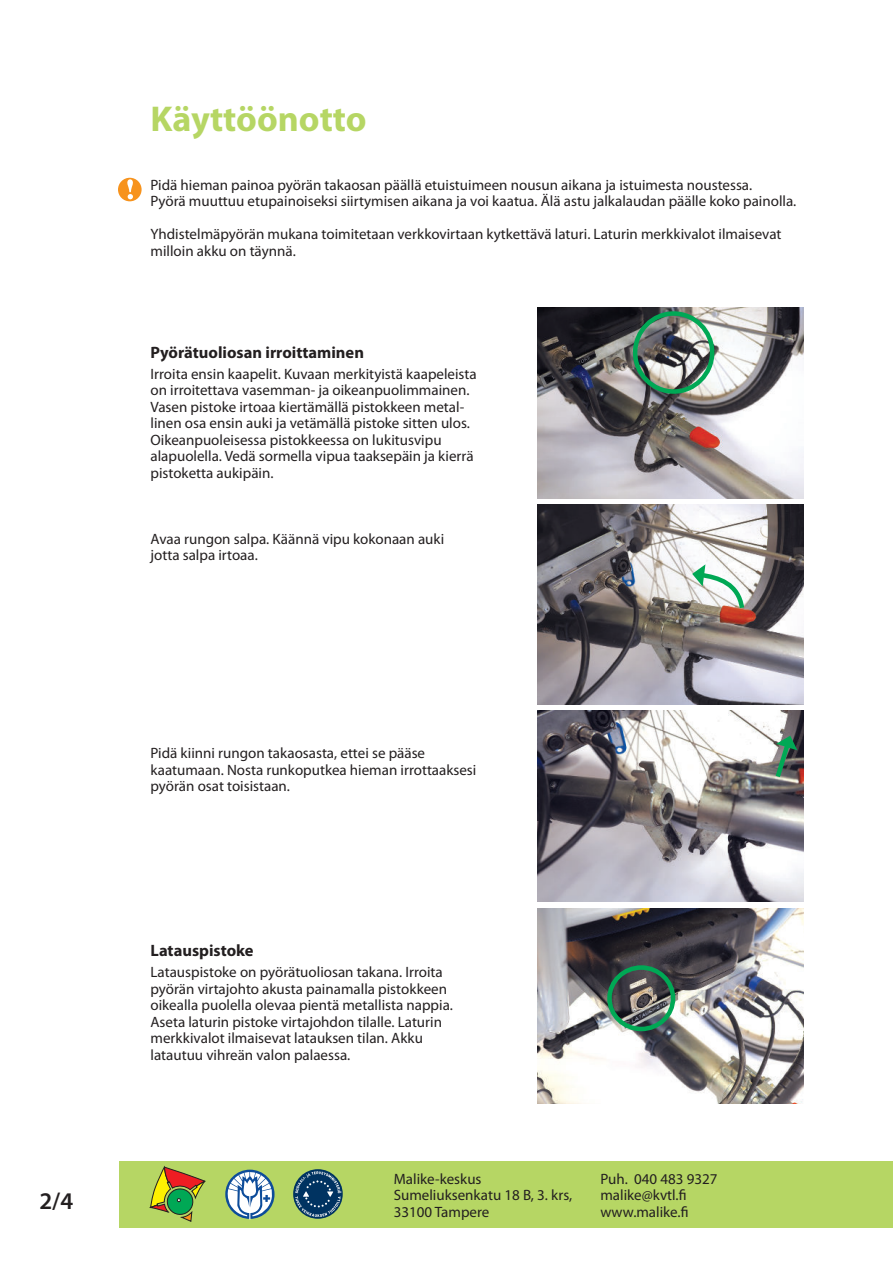
<style>
.page{position:relative;width:893px;height:1263px;background:#fff}
.page>*{position:absolute;margin:0;border:0;box-sizing:border-box;transform-origin:0 0}
.t1{font:700 36px "Myriad Pro";color:#b6d664}
.t2{font:600 24px "Myriad Pro";color:#231f20}
.t3{font:700 16.5px "Myriad Pro";color:#231f20}
.t4{font:15px/16.5px "Myriad Pro";color:#231f20}
</style>
<div class="page">
<div style="left:120px;top:1161px;width:773px;height:67px;background:#b6d664"></div>
<svg style="left:225px;top:1169px;width:50px;height:50px"></svg>
<svg style="left:226px;top:1172px;width:48px;height:47px"></svg>
<svg style="left:150px;top:1167px;width:55px;height:54px"></svg>
<svg style="left:293px;top:1169px;width:50px;height:50px"></svg>
<svg style="left:295px;top:1171px;width:46px;height:46px;background:#356073"></svg>
<img style="left:538px;top:308px;width:266px;height:190px">
<img style="left:538px;top:505px;width:266px;height:199px">
<img style="left:538px;top:711px;width:266px;height:190px">
<img style="left:538px;top:908px;width:266px;height:196px">
<div style="left:633px;top:311px;width:81px;height:83px;border:5px solid #00a855;border-radius:50%"></div>
<div style="left:607px;top:965px;width:68px;height:66px;border:5px solid #00a855;border-radius:50%"></div>
<svg style="left:772px;top:736px;width:25px;height:46px"></svg>
<div style="left:118px;top:178px;width:24px;height:23px;background:#f7931d;border-radius:50%"></div>
<svg style="left:127px;top:179px;width:6px;height:20px"></svg>
<svg style="left:692px;top:564px;width:55px;height:49px"></svg>
<h2 class="t2" style="left:39px;top:1188px;width:35px">2/4</h2>
<h1 class="t1" style="left:151px;top:106px;width:218px">Käyttöönotto</h1>
<p class="t4" style="left:151px;top:177px;width:647px">Pidä hieman painoa pyörän takaosan päällä etuistuimeen nousun aikana ja istuimesta noustessa.<br>Pyörä muuttuu etupainoiseksi siirtymisen aikana ja voi kaatua. Älä astu jalkalaudan päälle koko painolla.</p>
<p class="t4" style="left:151px;top:227px;width:632px">Yhdistelmäpyörän mukana toimitetaan verkkovirtaan kytkettävä laturi. Laturin merkkivalot ilmaisevat milloin akku on täynnä.</p>
<p class="t3" style="left:151px;top:346px;width:215px">Pyörätuoliosan irroittaminen</p>
<p class="t4" style="left:151px;top:366px;width:328px">Irroita ensin kaapelit. Kuvaan merkityistä kaapeleista on irroitettava vasemman- ja oikeanpuolimmainen.<br>Vasen pistoke irtoaa kiertämällä pistokkeen metal&shy;linen osa ensin auki ja vetämällä pistoke sitten ulos.<br>Oikeanpuoleisessa pistokkeessa on lukitusvipu alapuolella. Vedä sormella vipua taaksepäin ja kierrä pistoketta aukipäin.</p>
<p class="t4" style="left:151px;top:531px;width:295px">Avaa rungon salpa. Käännä vipu kokonaan auki jotta salpa irtoaa.</p>
<p class="t4" style="left:151px;top:746px;width:327px">Pidä kiinni rungon takaosasta, ettei se pääse kaatumaan. Nosta runkoputkea hieman irrottaaksesi pyörän osat toisistaan.</p>
<p class="t3" style="left:151px;top:945px;width:105px">Latauspistoke</p>
<p class="t4" style="left:151px;top:965px;width:304px">Latauspistoke on pyörätuoliosan takana. Irroita pyörän virtajohto akusta painamalla pistokkeen oikealla puolella olevaa pientä metallista nappia.<br>Aseta laturin pistoke virtajohdon tilalle. Laturin merkkivalot ilmaisevat latauksen tilan. Akku latautuu vihreän valon palaessa.</p>
<p class="t4" style="left:394px;top:1171px;width:180px">Malike-keskus<br>Sumeliuksenkatu 18 B, 3. krs,<br>33100 Tampere</p>
<p class="t4" style="left:600px;top:1171px;width:119px">Puh. 040 483 9327 malike@kvtl.fi www.malike.fi</p>
</div>
